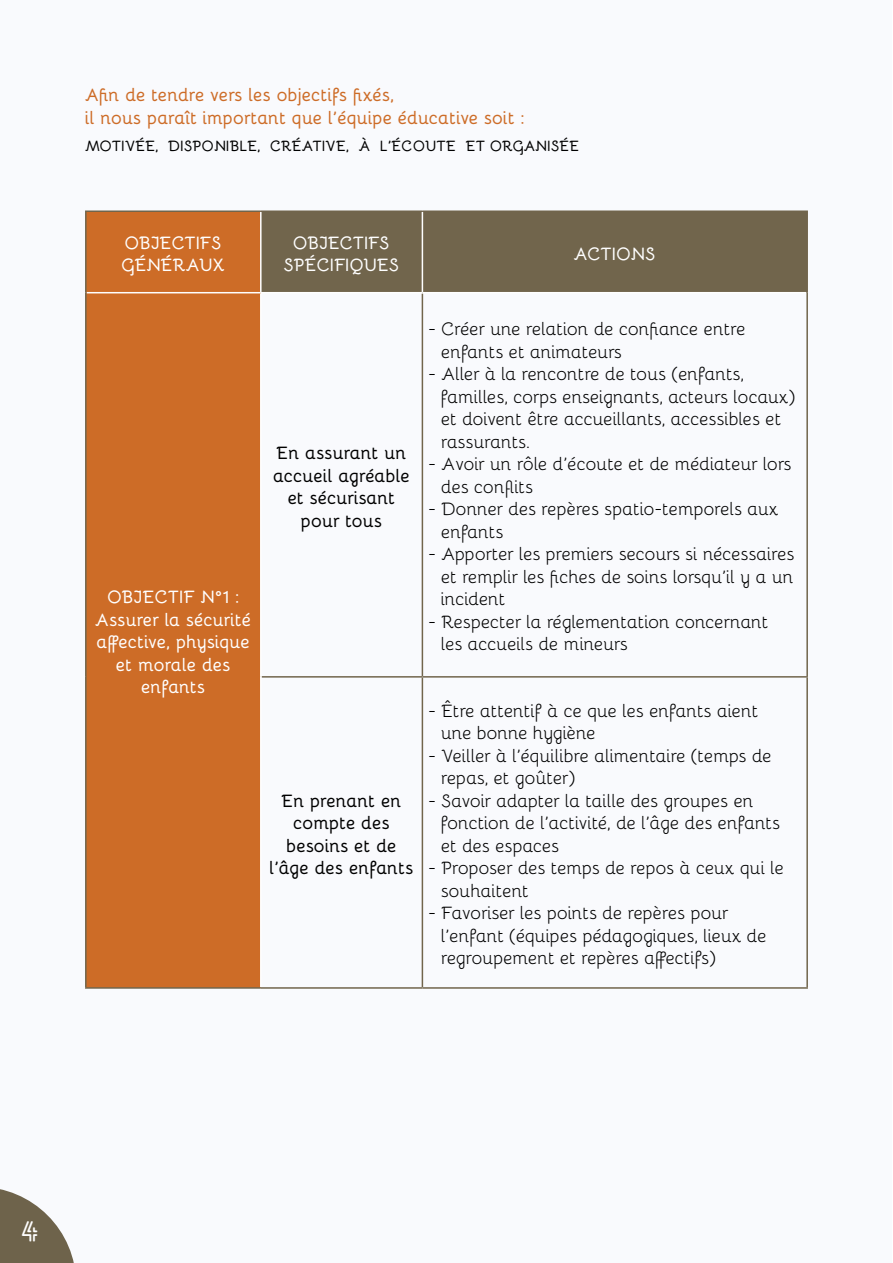
<style>
.page{position:relative;width:893px;height:1263px;background:#fff}
.page>*{position:absolute;margin:0;border:0;box-sizing:border-box;transform-origin:0 0}
.t1{font:700 27px "Lovelo Line";color:#fff}
.t2{font:18px/22.5px "Bellota";letter-spacing:-.01em;color:#000}
.t3{font:700 18px/22.5px "Bellota";color:#fff;text-align:center}
.t4{font:700 18px/22.5px "Bellota";letter-spacing:-.01em;color:#000;text-align:center}
.t5{font:700 18px/22.5px "Bellota";letter-spacing:-.02em;color:#cd6c27}
.t6{font:700 15px "Bellota";letter-spacing:.01em;color:#000}
</style>
<div class="page">
<div style="left:0;top:0;width:892px;height:1263px;background:#f9fafd"></div>
<svg style="left:0;top:1189px;width:74px;height:74px"></svg>
<div style="left:87px;top:212px;width:173px;height:775px;background:#cd6c27"></div>
<div style="left:262px;top:212px;width:544px;height:80px;background:#71654c"></div>
<hr style="left:422px;top:293px;width:1px;height:383px;background:#71654c">
<hr style="left:262px;top:676px;width:160px;height:2px;background:#71654c">
<hr style="left:422px;top:676px;width:386px;height:2px;background:#71654c">
<hr style="left:422px;top:678px;width:1px;height:309px;background:#71654c">
<hr style="left:87px;top:292px;width:174px;height:1px;background:#fff">
<hr style="left:260px;top:293px;width:2px;height:384px;background:#fff">
<hr style="left:260px;top:677px;width:2px;height:310px;background:#fff">
<hr style="left:260px;top:212px;width:2px;height:80px;background:#fff">
<hr style="left:261px;top:292px;width:161px;height:1px;background:#fff">
<hr style="left:422px;top:292px;width:384px;height:1px;background:#fff">
<hr style="left:422px;top:212px;width:1px;height:80px;background:#fff">
<hr style="left:85px;top:210px;width:176px;height:2px;background:#71654c">
<hr style="left:85px;top:212px;width:2px;height:81px;background:#71654c">
<hr style="left:261px;top:210px;width:161px;height:2px;background:#71654c">
<hr style="left:422px;top:210px;width:386px;height:2px;background:#71654c">
<hr style="left:806px;top:212px;width:2px;height:81px;background:#71654c">
<hr style="left:85px;top:293px;width:2px;height:384px;background:#71654c">
<hr style="left:85px;top:677px;width:2px;height:310px;background:#71654c">
<hr style="left:85px;top:987px;width:176px;height:2px;background:#71654c">
<hr style="left:806px;top:293px;width:2px;height:383px;background:#71654c">
<hr style="left:806px;top:678px;width:2px;height:309px;background:#71654c">
<hr style="left:261px;top:987px;width:161px;height:2px;background:#71654c">
<hr style="left:422px;top:987px;width:386px;height:2px;background:#71654c">
<p class="t5" style="left:85px;top:82px;width:441px">Afin de tendre vers les objectifs fixés,<br>il nous paraît important que l’équipe éducative soit :</p>
<p class="t6" style="left:85px;top:134px;width:496px">MOTIVÉE, DISPONIBLE, CRÉATIVE, À L’ÉCOUTE ET ORGANISÉE</p>
<p class="t3" style="left:122px;top:230px;width:105px;text-align:left">OBJECTIFS<br>GÉNÉRAUX</p>
<p class="t3" style="left:284px;top:230px;width:117px">OBJECTIFS<br>SPÉCIFIQUES</p>
<p class="t3" style="left:574px;top:241px;width:84px">ACTIONS</p>
<p class="t3" style="left:95px;top:585px;width:158px">OBJECTIF N°1 :<br>Assurer la sécurité affective, physique et morale des enfants</p>
<p class="t4" style="left:273px;top:440px;width:138px">En assurant un accueil agréable et sécurisant pour tous</p>
<p class="t2" style="left:441px;top:317px;width:306px;text-indent:-13px">- Créer une relation de confiance entre enfants et animateurs</p>
<p class="t2" style="left:441px;top:362px;width:356px;text-indent:-13px">- Aller à la rencontre de tous (enfants, familles, corps enseignants, acteurs locaux) et doivent être accueillants, accessibles et rassurants.</p>
<p class="t2" style="left:441px;top:452px;width:352px;text-indent:-13px">- Avoir un rôle d’écoute et de médiateur lors des conflits</p>
<p class="t2" style="left:441px;top:497px;width:339px;text-indent:-13px">- Donner des repères spatio-temporels aux enfants</p>
<p class="t2" style="left:441px;top:542px;width:355px;text-align:justify;text-indent:-13px">- Apporter les premiers secours si nécessaires et remplir les fiches de soins lorsqu’il y a un incident</p>
<p class="t2" style="left:441px;top:609px;width:329px;text-indent:-13px">- Respecter la réglementation concernant les accueils de mineurs</p>
<p class="t4" style="left:270px;top:788px;width:146px">En prenant en compte des besoins et de l’âge des enfants</p>
<p class="t2" style="left:441px;top:698px;width:319px;text-indent:-13px">- Être attentif à ce que les enfants aient une bonne hygiène</p>
<p class="t2" style="left:441px;top:743px;width:332px;text-indent:-13px">- Veiller à l’équilibre alimentaire (temps de repas, et goûter)</p>
<p class="t2" style="left:441px;top:788px;width:341px;text-indent:-13px">- Savoir adapter la taille des groupes en fonction de l’activité, de l’âge des enfants et des espaces</p>
<p class="t2" style="left:441px;top:855px;width:344px;text-indent:-13px">- Proposer des temps de repos à ceux qui le souhaitent</p>
<p class="t2" style="left:441px;top:900px;width:327px;text-indent:-13px">- Favoriser les points de repères pour l’enfant (équipes pédagogiques, lieux de regroupement et repères affectifs)</p>
<h1 class="t1" style="left:22px;top:1215px;width:17px">4</h1>
</div>
